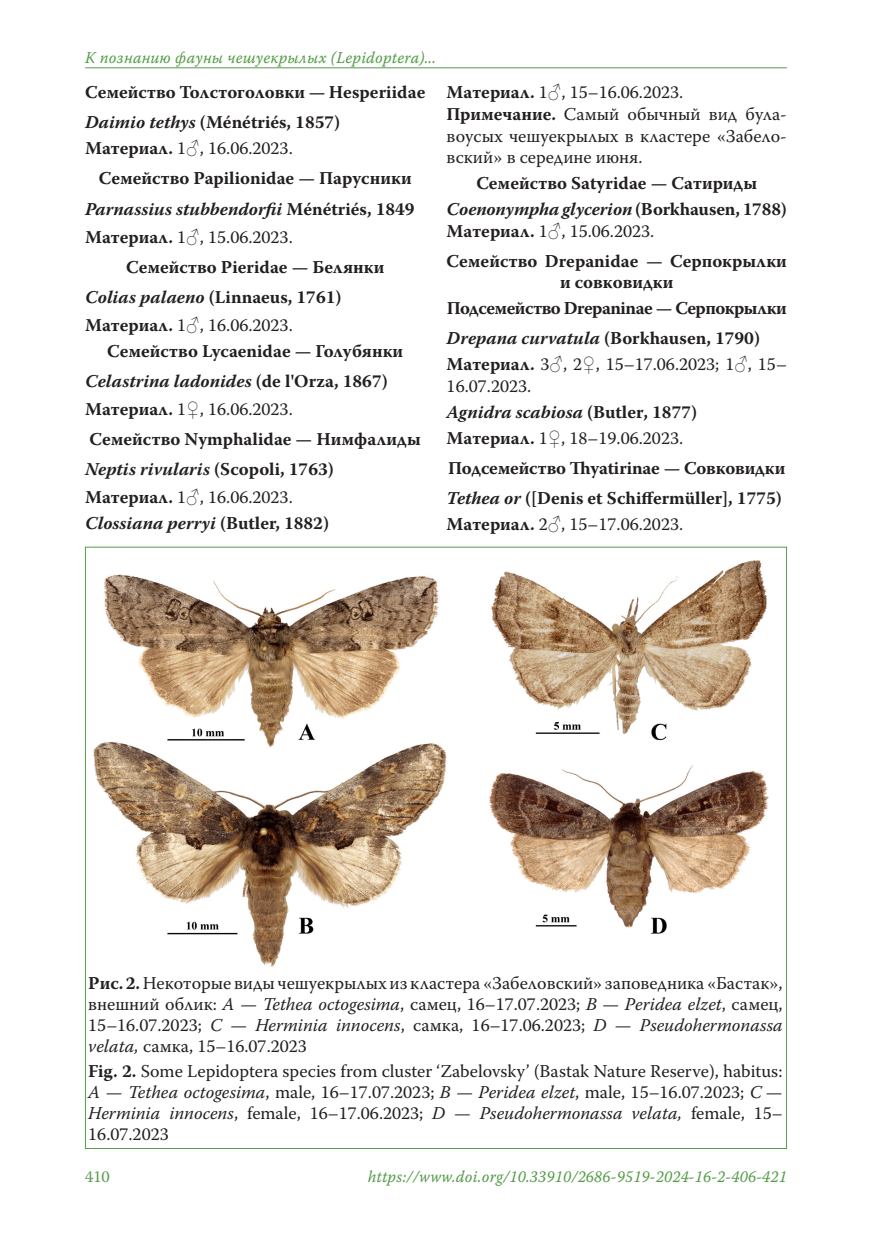
<style>
.page{position:relative;width:872px;height:1234px;background:#fff}
.page>*{position:absolute;margin:0;border:0;box-sizing:border-box;transform-origin:0 0}
.t1{font:18px/21px "Warnock Pro";color:#231f20;text-align:justify}
.t2{font:700 18px/21.6px "Warnock Pro";color:#231f20;text-align:center}
.t3{font:italic 700 18px "Warnock Pro";color:#231f20}
.t4{font:700 18px "Warnock Pro";letter-spacing:-.03em;color:#231f20}
.colon_right{font:16.5px "Warnock Pro It Capt";letter-spacing:.01em;color:#559d49;scale:.95 1}
.t5{font:16.5px "Warnock Pro";color:#559d49}
.s1{font-style:italic}
.s2{font-weight:700}
.s3{font-family:"Times New Roman"}
.s4{font-style:normal}
</style>
<div class="page">
<img style="left:93px;top:560px;width:676px;height:407px">
<hr style="left:85px;top:67px;width:702px;height:1px;background:#559d49">
<p class="colon_right" style="left:85px;top:48px;width:371px">К познанию фауны чешуекрылых (Lepidoptera)...</p>
<p class="t2" style="left:85px;top:81px;width:342px">Семейство Толстоголовки — Hesperiidae</p>
<p class="t2" style="left:85px;top:111px;width:257px"><span class="s1">Daimio tethys</span> (Ménétriés, 1857)</p>
<p class="t1" style="left:85px;top:138px;width:209px"><span class="s2">Материал.</span> 1<span class="s3">♂</span>, 16.06.2023.</p>
<p class="t2" style="left:99px;top:167px;width:314px">Семейство Papilionidae — Парусники</p>
<p class="t3" style="left:85px;top:198px;width:331px">Parnassius stubbendorfii <span class="s4">Ménétriés, 1849</span></p>
<p class="t1" style="left:85px;top:226px;width:209px"><span class="s2">Материал.</span> 1<span class="s3">♂</span>, 15.06.2023.</p>
<p class="t2" style="left:126px;top:256px;width:260px">Семейство Pieridae — Белянки</p>
<p class="t2" style="left:85px;top:286px;width:258px"><span class="s1">Colias palaeno</span> (Linnaeus, 1761)</p>
<p class="t1" style="left:85px;top:314px;width:209px"><span class="s2">Материал.</span> 1<span class="s3">♂</span>, 16.06.2023.</p>
<p class="t2" style="left:107px;top:339px;width:298px">Семейство Lycaenidae — Голубянки</p>
<p class="t3" style="left:85px;top:370px;width:304px">Celastrina ladonides <span class="s4">(de l'Orza, 1867)</span></p>
<p class="t1" style="left:85px;top:398px;width:209px"><span class="s2">Материал.</span> 1<span class="s3">♀</span>, 16.06.2023.</p>
<p class="t2" style="left:90px;top:428px;width:333px">Семейство Nymphalidae — Нимфалиды</p>
<p class="t3" style="left:85px;top:458px;width:250px">Neptis rivularis <span class="s4">(Scopoli, 1763)</span></p>
<p class="t1" style="left:85px;top:486px;width:209px"><span class="s2">Материал.</span> 1<span class="s3">♂</span>, 16.06.2023.</p>
<p class="t3" style="left:85px;top:512px;width:245px">Clossiana perryi <span class="s4">(Butler, 1882)</span></p>
<p class="t1" style="left:446px;top:82px;width:238px"><span class="s2">Материал.</span> 1<span class="s3">♂</span>, 15–16.06.2023.</p>
<p class="t1" style="left:446px;top:103px;width:342px;line-height:21.6px"><span class="s2">Примечание.</span> Самый обычный вид була&shy;воусых чешуекрылых в кластере «Забело&shy;вский» в середине июня.</p>
<p class="t2" style="left:476px;top:172px;width:282px">Семейство Satyridae — Сатириды</p>
<p class="t3" style="left:446px;top:198px;width:342px">Coenonympha glycerion <span class="s4">(Borkhausen, 1788)</span></p>
<p class="t1" style="left:446px;top:220px;width:209px"><span class="s2">Материал.</span> 1<span class="s3">♂</span>, 15.06.2023.</p>
<p class="t2" style="left:446px;top:249px;width:342px">Семейство Drepanidae — Серпокрылки и совковидки</p>
<p class="t4" style="left:447px;top:297px;width:341px">Подсемейство Drepaninae — Серпокрылки</p>
<p class="t2" style="left:446px;top:327px;width:315px"><span class="s1">Drepana curvatula</span> (Borkhausen, 1790)</p>
<p class="t1" style="left:446px;top:353px;width:342px;line-height:21.6px"><span class="s2">Материал.</span> 3<span class="s3">♂</span>, 2<span class="s3">♀</span>, 15–17.06.2023; 1<span class="s3">♂</span>, 15–<br>16.07.2023.</p>
<p class="t3" style="left:446px;top:401px;width:252px">Agnidra scabiosa <span class="s4">(Butler, 1877)</span></p>
<p class="t1" style="left:446px;top:426px;width:238px"><span class="s2">Материал.</span> 1<span class="s3">♀</span>, 18–19.06.2023.</p>
<p class="t2" style="left:448px;top:456px;width:339px">Подсемейство Thyatirinae — Совковидки</p>
<p class="t2" style="left:446px;top:486px;width:337px"><span class="s1">Tethea or</span> ([Denis et Schiffermüller], 1775)</p>
<p class="t1" style="left:446px;top:513px;width:238px"><span class="s2">Материал.</span> 2<span class="s3">♂</span>, 15–17.06.2023.</p>
<p class="t1" style="left:88px;top:971px;width:696px"><span class="s2">Рис. 2.</span>Некоторые видычешуекрылых из кластера «Забеловский» заповедника «Бастак», внешний облик: <span class="s1">A</span> — <span class="s1">Tethea octogesima</span>, самец, 16–17.07.2023; <span class="s1">B</span> — <span class="s1">Peridea elzet</span>, самец, 15–16.07.2023; <span class="s1">C</span> — <span class="s1">Herminia innocens</span>, самка, 16–17.06.2023; <span class="s1">D</span> — <span class="s1">Pseudohermonassa velata,</span> самка, 15–16.07.2023</p>
<p class="t1" style="left:88px;top:1060px;width:696px"><span class="s2">Fig. 2.</span> Some Lepidoptera species from cluster ‘Zabelovsky’ (Bastak Nature Reserve), habitus:<br><span class="s1">A</span> — <span class="s1">Tethea octogesima</span>, male, 16–17.07.2023; <span class="s1">B</span> — <span class="s1">Peridea elzet</span>, male, 15–16.07.2023; <span class="s1">C</span> — <span class="s1">Herminia innocens</span>, female, 16–17.06.2023; <span class="s1">D</span> — <span class="s1">Pseudohermonassa velata,</span> female, 15– 16.07.2023</p>
<p class="t5" style="left:85px;top:1166px;width:26px">410</p>
<p class="colon_right" style="left:368px;top:1166px;width:443px">https://www.doi.org/10.33910/2686-9519-2024-16-2-406-421</p>
</div>
